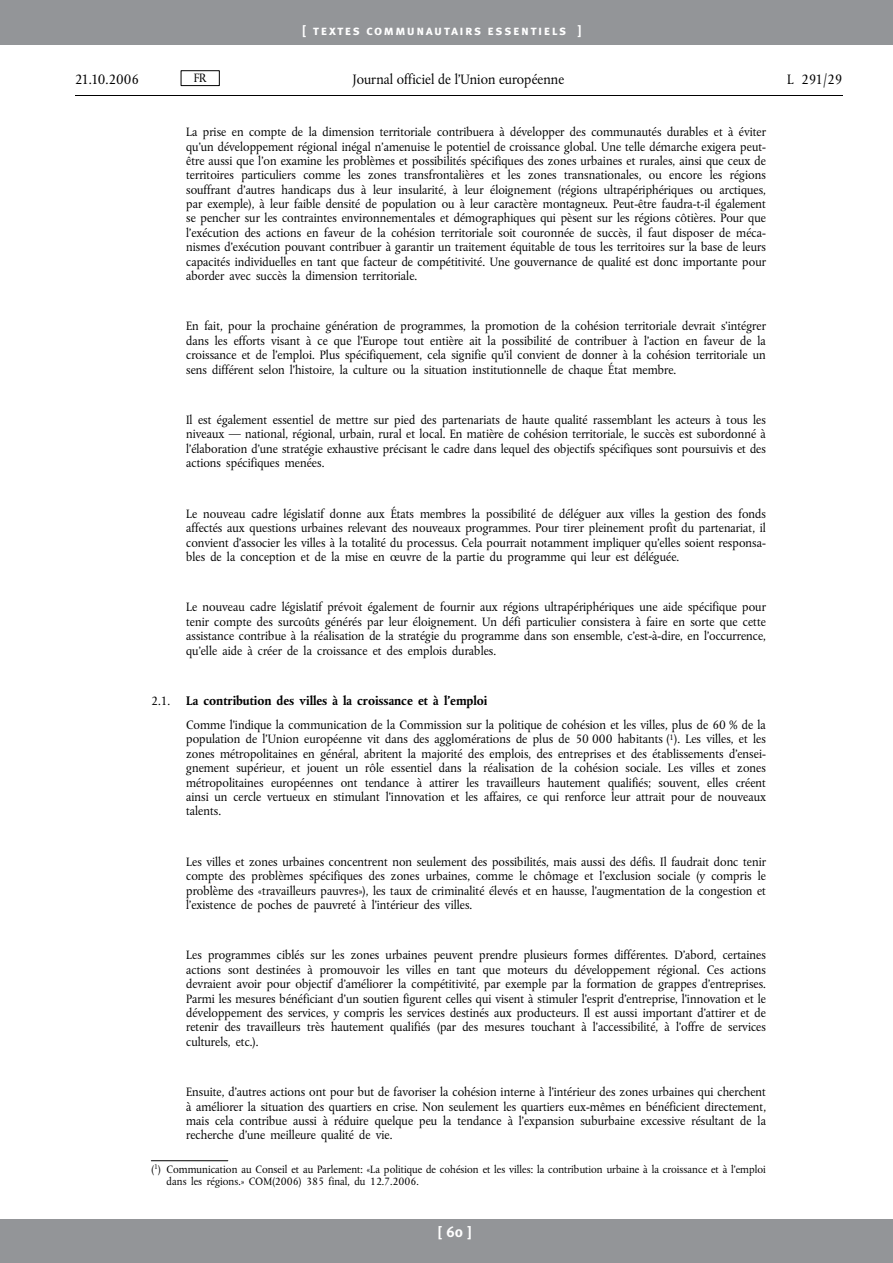
<style>
.page{position:relative;width:893px;height:1263px;background:#fff}
.page>*{position:absolute;margin:0;border:0;box-sizing:border-box;transform-origin:0 0}
.t1{font:700 15px "Meta Plus";color:#fff}
.t2{font:14.4px "EU Albertina+UAKZUI";color:#000}
.t3{font:13.5px "Meta Plus Bold Caps";letter-spacing:.105em;color:#fff}
.t4{font:12.75px/14.4px "EU Albertina+UAKZUI";color:#000;text-align:justify}
.t5{font:12.75px "EU Albertina Bold+BZXCFX";color:#000}
.t6{font:11.25px/12px "EU Albertina+UAKZUI";color:#000}
.s1{font-family:"EU Albertina+20+LMBUYS"}
.s2{font-family:"EU Albertina+01+HPLWWV"}
.s3{font-family:"EU Albertina+UAKZUI"}
</style>
<div class="page">
<div style="left:0;top:0;width:892px;height:45px;background:#939598"></div>
<div style="left:0;top:1219px;width:892px;height:44px;background:#939598"></div>
<hr style="left:75px;top:96px;width:767px;height:1px;background:#000">
<div style="left:181px;top:70px;width:39px;height:16px;border:1px solid #000"></div>
<hr style="left:151px;top:1160px;width:77px;height:1px;background:#000">
<p class="t3" style="left:303px;top:22px;width:280px">[ textes communautairs essentiels ]</p>
<p class="t2" style="left:75px;top:73px;width:66px">21.10.2006</p>
<p class="t2" style="left:353px;top:73px;width:213px">Journal officiel de l<span class="s1">’</span>Union européenne</p>
<p class="t4" style="left:194px;top:72px;width:14px">FR</p>
<p class="t2" style="left:787px;top:73px;width:57px">L 291/29</p>
<p class="t4" style="left:186px;top:126px;width:581px">La prise en compte de la dimension territoriale contribuera à développer des communautés durables et à éviter qu'un développement régional inégal n'amenuise le potentiel de croissance global. Une telle démarche exigera peut&shy;être aussi que l'on examine les problèmes et possibilités spécifiques des zones urbaines et rurales, ainsi que ceux de territoires particuliers comme les zones transfrontalières et les zones transnationales, ou encore les régions souffrant d'autres handicaps dus à leur insularité, à leur éloignement (régions ultrapériphériques ou arctiques, par exemple), à leur faible densité de population ou à leur caractère montagneux. Peut-être faudra-t-il également se pencher sur les contraintes environnementales et démographiques qui pèsent sur les régions côtières. Pour que l'exécution des actions en faveur de la cohésion territoriale soit couronnée de succès, il faut disposer de méca&shy;nismes d'exécution pouvant contribuer à garantir un traitement équitable de tous les territoires sur la base de leurs capacités individuelles en tant que facteur de compétitivité. Une gouvernance de qualité est donc importante pour aborder avec succès la dimension territoriale.</p>
<p class="t4" style="left:186px;top:320px;width:581px">En fait, pour la prochaine génération de programmes, la promotion de la cohésion territoriale devrait s'intégrer dans les efforts visant à ce que l'Europe tout entière ait la possibilité de contribuer à l'action en faveur de la croissance et de l'emploi. Plus spécifiquement, cela signifie qu'il convient de donner à la cohésion territoriale un sens différent selon l'histoire, la culture ou la situation institutionnelle de chaque État membre.</p>
<p class="t4" style="left:186px;top:414px;width:581px">Il est également essentiel de mettre sur pied des partenariats de haute qualité rassemblant les acteurs à tous les niveaux <span class="s1">—</span> national, régional, urbain, rural et local. En matière de cohésion territoriale, le succès est subordonné à l'élaboration d'une stratégie exhaustive précisant le cadre dans lequel des objectifs spécifiques sont poursuivis et des actions spécifiques menées.</p>
<p class="t4" style="left:186px;top:507px;width:581px">Le nouveau cadre législatif donne aux États membres la possibilité de déléguer aux villes la gestion des fonds affectés aux questions urbaines relevant des nouveaux programmes. Pour tirer pleinement profit du partenariat, il convient d'associer les villes à la totalité du processus. Cela pourrait notamment impliquer qu'elles soient responsa&shy;bles de la conception et de la mise en <span class="s2">œ</span>uvre de la partie du programme qui leur est déléguée.</p>
<p class="t4" style="left:186px;top:601px;width:581px">Le nouveau cadre législatif prévoit également de fournir aux régions ultrapériphériques une aide spécifique pour tenir compte des surcoûts générés par leur éloignement. Un défi particulier consistera à faire en sorte que cette assistance contribue à la réalisation de la stratégie du programme dans son ensemble, c'est-à-dire, en l'occurrence, qu'elle aide à créer de la croissance et des emplois durables.</p>
<p class="t5" style="left:151px;top:693px;width:338px"><span class="s3">2.1.</span> La contribution des villes à la croissance et à l'emploi</p>
<p class="t4" style="left:186px;top:719px;width:581px">Comme l'indique la communication de la Commission sur la politique de cohésion et les villes, plus de 60 % de la population de l'Union européenne vit dans des agglomérations de plus de 50 000 habitants (<sup>1</sup>). Les villes, et les zones métropolitaines en général, abritent la majorité des emplois, des entreprises et des établissements d'ensei&shy;gnement supérieur, et jouent un rôle essentiel dans la réalisation de la cohésion sociale. Les villes et zones métropolitaines européennes ont tendance à attirer les travailleurs hautement qualifiés; souvent, elles créent ainsi un cercle vertueux en stimulant l'innovation et les affaires, ce qui renforce leur attrait pour de nouveaux talents.</p>
<p class="t4" style="left:186px;top:855px;width:581px">Les villes et zones urbaines concentrent non seulement des possibilités, mais aussi des défis. Il faudrait donc tenir compte des problèmes spécifiques des zones urbaines, comme le chômage et l'exclusion sociale (y compris le problème des «travailleurs pauvres»), les taux de criminalité élevés et en hausse, l'augmentation de la congestion et l'existence de poches de pauvreté à l'intérieur des villes.</p>
<p class="t4" style="left:186px;top:949px;width:581px">Les programmes ciblés sur les zones urbaines peuvent prendre plusieurs formes différentes. D'abord, certaines actions sont destinées à promouvoir les villes en tant que moteurs du développement régional. Ces actions devraient avoir pour objectif d'améliorer la compétitivité, par exemple par la formation de grappes d'entreprises.<br>Parmi les mesures bénéficiant d'un soutien figurent celles qui visent à stimuler l'esprit d'entreprise, l'innovation et le développement des services, y compris les services destinés aux producteurs. Il est aussi important d'attirer et de retenir des travailleurs très hautement qualifiés (par des mesures touchant à l'accessibilité, à l'offre de services culturels, etc.).</p>
<p class="t4" style="left:186px;top:1086px;width:581px">Ensuite, d'autres actions ont pour but de favoriser la cohésion interne à l'intérieur des zones urbaines qui cherchent à améliorer la situation des quartiers en crise. Non seulement les quartiers eux-mêmes en bénéficient directement, mais cela contribue aussi à réduire quelque peu la tendance à l'expansion suburbaine excessive résultant de la recherche d'une meilleure qualité de vie.</p>
<p class="t6" style="left:167px;top:1164px;width:601px;text-indent:-15px">(<sup>1</sup>) Communication au Conseil et au Parlement: «La politique de cohésion et les villes: la contribution urbaine à la croissance et à l'emploi dans les régions.» COM(2006) 385 final, du 12.7.2006.</p>
<p class="t1" style="left:438px;top:1226px;width:34px">[60]</p>
</div>
